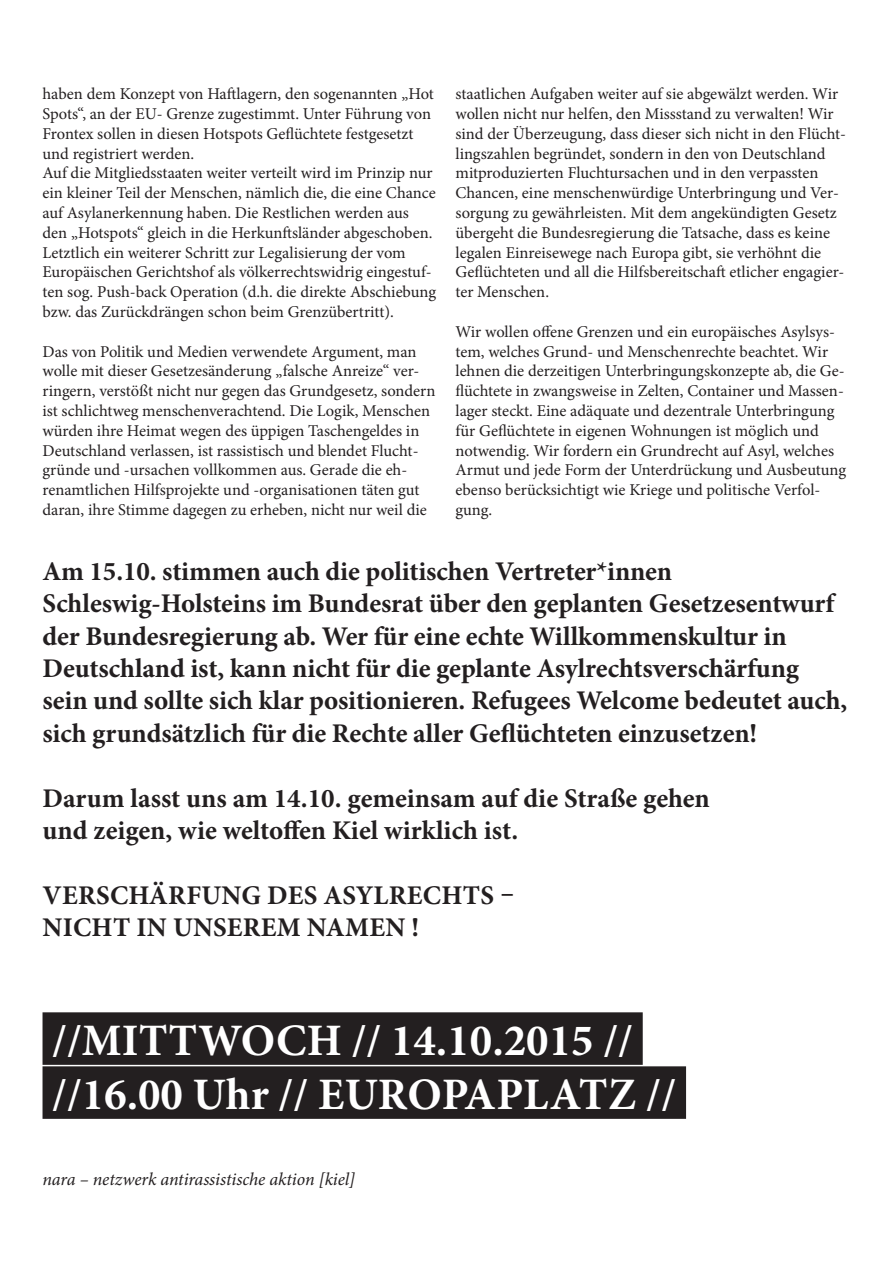
<style>
.page{position:relative;width:893px;height:1263px;background:#fff}
.page>*{position:absolute;margin:0;border:0;box-sizing:border-box;transform-origin:0 0}
.t1{font:700 45px "Minion Pro";color:#fff}
.t2{font:700 27px/32.4px "Minion Pro";letter-spacing:-.005em;color:#231f20}
.t3{font:italic 18px "Minion Pro";letter-spacing:-.01em;color:#231f20}
.t4{font:16.5px/19.8px "Minion Pro";color:#231f20}
</style>
<div class="page">
<div style="left:43px;top:1012px;width:600px;height:53px;background:#231f20"></div>
<div style="left:43px;top:1066px;width:643px;height:53px;background:#231f20"></div>
<p class="t4" style="left:43px;top:84px;width:393px">haben dem Konzept von Haftlagern, den sogenannten „Hot Spots“, an der EU- Grenze zugestimmt. Unter Führung von Frontex sollen in diesen Hotspots Geflüchtete festgesetzt und registriert werden.</p>
<p class="t4" style="left:43px;top:163px;width:395px">Auf die Mitgliedsstaaten weiter verteilt wird im Prinzip nur ein kleiner Teil der Menschen, nämlich die, die eine Chance auf Asylanerkennung haben. Die Restlichen werden aus den „Hotspots“ gleich in die Herkunftsländer abgeschoben.<br>Letztlich ein weiterer Schritt zur Legalisierung der vom Europäischen Gerichtshof als völkerrechtswidrig eingestuf&shy;ten sog. Push-back Operation (d.h. die direkte Abschiebung bzw. das Zurückdrängen schon beim Grenzübertritt).</p>
<p class="t4" style="left:43px;top:341px;width:394px">Das von Politik und Medien verwendete Argument, man wolle mit dieser Gesetzesänderung „falsche Anreize“ ver&shy;ringern, verstößt nicht nur gegen das Grundgesetz, sondern ist schlichtweg menschenverachtend. Die Logik, Menschen würden ihre Heimat wegen des üppigen Taschengeldes in Deutschland verlassen, ist rassistisch und blendet Flucht&shy;gründe und -ursachen vollkommen aus. Gerade die eh&shy;renamtlichen Hilfsprojekte und -organisationen täten gut daran, ihre Stimme dagegen zu erheben, nicht nur weil die</p>
<p class="t4" style="left:455px;top:84px;width:392px">staatlichen Aufgaben weiter auf sie abgewälzt werden. Wir wollen nicht nur helfen, den Missstand zu verwalten! Wir sind der Überzeugung, dass dieser sich nicht in den Flücht&shy;lingszahlen begründet, sondern in den von Deutschland mitproduzierten Fluchtursachen und in den verpassten Chancen, eine menschenwürdige Unterbringung und Ver&shy;sorgung zu gewährleisten. Mit dem angekündigten Gesetz übergeht die Bundesregierung die Tatsache, dass es keine legalen Einreisewege nach Europa gibt, sie verhöhnt die Geflüchteten und all die Hilfsbereitschaft etlicher engagier&shy;ter Menschen.</p>
<p class="t4" style="left:455px;top:322px;width:392px">Wir wollen offene Grenzen und ein europäisches Asylsys&shy;tem, welches Grund- und Menschenrechte beachtet. Wir lehnen die derzeitigen Unterbringungskonzepte ab, die Ge&shy;flüchtete in zwangsweise in Zelten, Container und Massen&shy;lager steckt. Eine adäquate und dezentrale Unterbringung für Geflüchtete in eigenen Wohnungen ist möglich und notwendig. Wir fordern ein Grundrecht auf Asyl, welches Armut und jede Form der Unterdrückung und Ausbeutung ebenso berücksichtigt wie Kriege und politische Verfol&shy;gung.</p>
<p class="t2" style="left:43px;top:555px;width:631px">Am 15.10. stimmen auch die politischen Vertreter*innen</p>
<p class="t2" style="left:43px;top:587px;width:793px">Schleswig-Holsteins im Bundesrat über den geplanten Gesetzesentwurf der Bundesregierung ab. Wer für eine echte Willkommenskultur in<br>Deutschland ist, kann nicht für die geplante Asylrechtsverschärfung</p>
<p class="t2" style="left:43px;top:684px;width:806px">sein und sollte sich klar positionieren. Refugees Welcome bedeutet auch, sich grundsätzlich für die Rechte aller Geflüchteten einzusetzen!</p>
<p class="t2" style="left:43px;top:781px;width:669px">Darum lasst uns am 14.10. gemeinsam auf die Straße gehen</p>
<p class="t2" style="left:43px;top:814px;width:477px">und zeigen, wie weltoffen Kiel wirklich ist.</p>
<p class="t2" style="left:43px;top:879px;width:473px">VERSCHÄRFUNG DES ASYLRECHTS –</p>
<p class="t2" style="left:43px;top:911px;width:378px">NICHT IN UNSEREM NAMEN !</p>
<p class="t1" style="left:52px;top:1009px;width:582px">//MITTWOCH // 14.10.2015 //</p>
<p class="t1" style="left:52px;top:1063px;width:625px">//16.00 Uhr // EUROPAPLATZ //</p>
<p class="t3" style="left:43px;top:1167px;width:314px">nara – netzwerk antirassistische aktion [kiel]</p>
</div>
